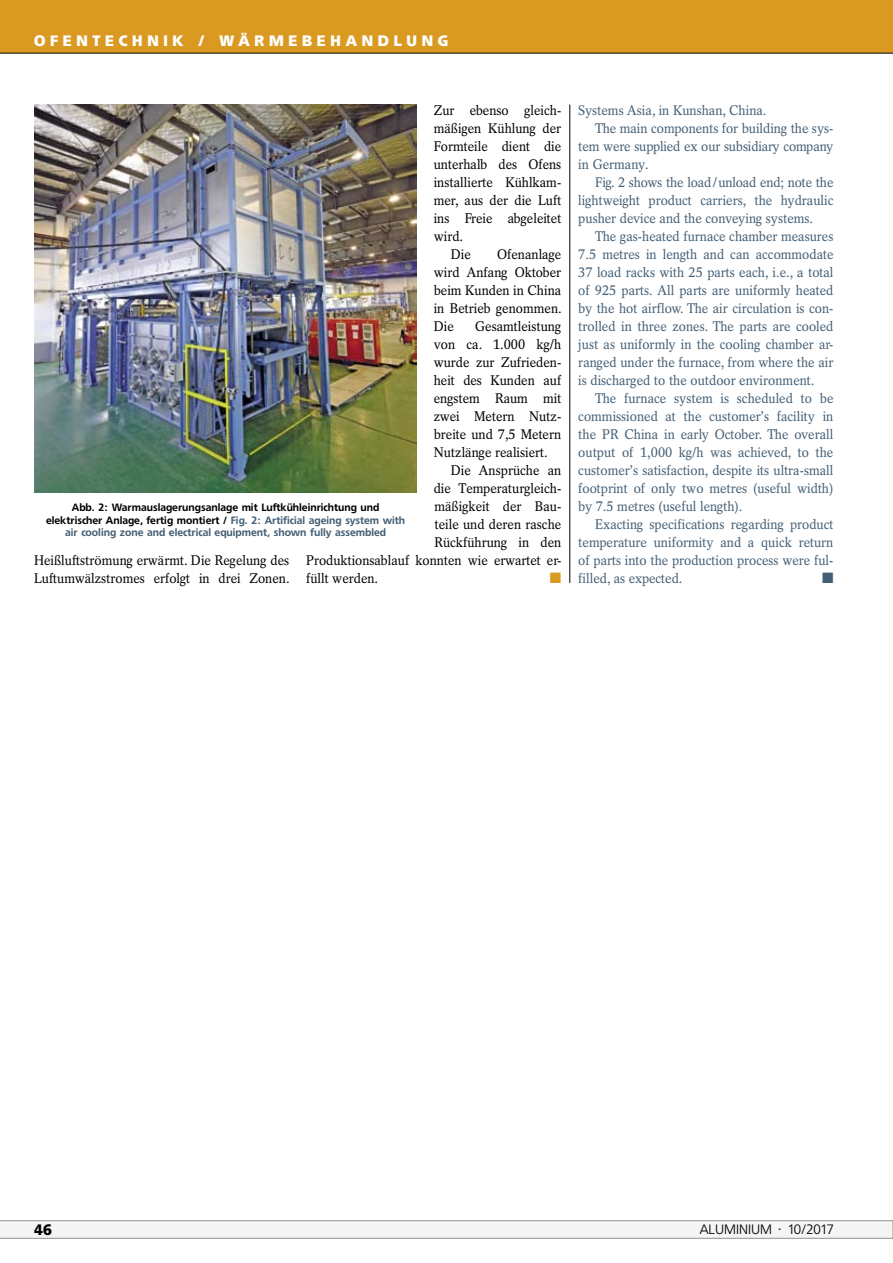
<style>
.page{position:relative;width:893px;height:1263px;background:#fff}
.page>*{position:absolute;margin:0;border:0;box-sizing:border-box;transform-origin:0 0}
.t1{font:700 15px "Freeborn SB";letter-spacing:.315em;color:#fff}
.t2{font:700 15px "Freeborn SB";color:#000}
.t3{font:15px "Zapf Dingbats";color:#da9a22}
.t4{font:15px "Zapf Dingbats";color:#445f75}
.t5{font:13.8px "Rotation LT Std";color:#445f75;scale:.93 1}
.t6{font:13.8px/18px "Rotation LT Std";color:#000;scale:.93 1}
.t7{font:300 13.5px "Freeborn SB";color:#000}
.t8{font:500 10.5px/12.8px "Freeborn SB";color:#445f75;text-align:center}
.s1{color:#000}
</style>
<div class="page">
<div style="left:0;top:0;width:893px;height:53px;background:#da9a22"></div>
<hr style="left:0;top:53px;width:893px;height:1px;background:#000">
<svg style="left:0;top:1220px;width:893px;height:18px"></svg>
<hr style="left:569px;top:105px;width:1px;height:478px;background:#000">
<img style="left:34px;top:105px;width:383px;height:388px">
<p class="t1" style="left:34px;top:32px;width:416px">OFENTECHNIK / WÄRMEBEHANDLUNG</p>
<p class="t6" style="left:434px;top:101px;width:139px">Zur ebenso gleich-</p>
<p class="t6" style="left:434px;top:119px;width:139px">mäßigen Kühlung der</p>
<p class="t6" style="left:434px;top:137px;width:139px">Formteile dient die</p>
<p class="t6" style="left:434px;top:155px;width:139px">unterhalb des Ofens</p>
<p class="t6" style="left:434px;top:173px;width:139px">installierte Kühlkam-</p>
<p class="t6" style="left:434px;top:191px;width:139px">mer, aus der die Luft</p>
<p class="t6" style="left:434px;top:209px;width:139px">ins Freie abgeleitet</p>
<p class="t6" style="left:434px;top:227px;width:33px">wird.</p>
<p class="t6" style="left:451px;top:245px;width:23px">Die</p>
<p class="t5" style="left:578px;top:102px;width:204px">Systems Asia, in Kunshan, China.</p>
<p class="t5" style="left:595px;top:120px;width:258px">The main components for building the sys-</p>
<p class="t5" style="left:578px;top:138px;width:276px">tem were supplied ex our subsidiary company</p>
<p class="t5" style="left:578px;top:156px;width:77px">in Germany.</p>
<p class="t5" style="left:595px;top:174px;width:258px">Fig. 2 shows the load/unload end; note the</p>
<p class="t5" style="left:578px;top:192px;width:276px">lightweight product carriers, the hydraulic</p>
<p class="t5" style="left:578px;top:210px;width:254px">pusher device and the conveying systems.</p>
<p class="t5" style="left:595px;top:228px;width:258px">The gas-heated furnace chamber measures</p>
<p class="t5" style="left:578px;top:246px;width:276px">7.5 metres in length and can accommodate</p>
<p class="t5" style="left:578px;top:264px;width:276px">37 load racks with 25 parts each, i.e., a total</p>
<p class="t5" style="left:578px;top:282px;width:276px">of 925 parts. All parts are uniformly heated</p>
<p class="t5" style="left:578px;top:300px;width:276px">by the hot airflow. The air circulation is con-</p>
<p class="t5" style="left:578px;top:318px;width:276px">trolled in three zones. The parts are cooled</p>
<p class="t5" style="left:578px;top:336px;width:276px">just as uniformly in the cooling chamber ar-</p>
<p class="t5" style="left:578px;top:354px;width:276px">ranged under the furnace, from where the air</p>
<p class="t5" style="left:578px;top:372px;width:255px">is discharged to the outdoor environment.</p>
<p class="t5" style="left:595px;top:390px;width:258px">The furnace system is scheduled to be</p>
<p class="t5" style="left:578px;top:408px;width:276px">commissioned at the customer’s facility in</p>
<p class="t5" style="left:578px;top:426px;width:276px">the PR China in early October. The overall</p>
<p class="t5" style="left:578px;top:444px;width:276px">output of 1,000 kg/h was achieved, to the</p>
<p class="t5" style="left:578px;top:462px;width:276px">customer’s satisfaction, despite its ultra-small</p>
<p class="t5" style="left:578px;top:480px;width:276px">footprint of only two metres (useful width)</p>
<p class="t5" style="left:578px;top:498px;width:178px">by 7.5 metres (useful length).</p>
<p class="t5" style="left:595px;top:516px;width:258px">Exacting specifications regarding product</p>
<p class="t5" style="left:578px;top:534px;width:276px">temperature uniformity and a quick return</p>
<p class="t5" style="left:578px;top:552px;width:276px">of parts into the production process were ful-</p>
<p class="t5" style="left:578px;top:570px;width:113px">filled, as expected.</p>
<p class="t6" style="left:434px;top:245px;width:139px;text-align:justify;text-indent:63px">Ofenanlage wird Anfang Oktober beim Kunden in China in Betrieb genommen.<br>Die</p>
<p class="t6" style="left:475px;top:317px;width:94px">Gesamtleistung</p>
<p class="t6" style="left:434px;top:335px;width:139px">von ca. 1.000 kg/h</p>
<p class="t6" style="left:434px;top:353px;width:139px">wurde zur Zufrieden-</p>
<p class="t6" style="left:434px;top:371px;width:139px">heit des Kunden auf</p>
<p class="t6" style="left:434px;top:389px;width:139px">engstem Raum mit</p>
<p class="t6" style="left:434px;top:407px;width:139px">zwei Metern Nutz-</p>
<p class="t6" style="left:434px;top:425px;width:139px">breite und 7,5 Metern</p>
<p class="t6" style="left:434px;top:443px;width:124px">Nutzlänge realisiert.</p>
<p class="t6" style="left:451px;top:461px;width:120px">Die Ansprüche an</p>
<p class="t6" style="left:434px;top:479px;width:139px">die Temperaturgleich-</p>
<p class="t6" style="left:434px;top:497px;width:138px">mäßigkeit der Bau-</p>
<p class="t6" style="left:434px;top:515px;width:138px">teile und deren rasche</p>
<p class="t6" style="left:434px;top:533px;width:138px">Rückführung in den</p>
<p class="t6" style="left:306px;top:551px;width:276px">Produktionsablauf konnten wie erwartet er-</p>
<p class="t6" style="left:306px;top:569px;width:79px">füllt werden.</p>
<p class="t8" style="left:46px;top:501px;width:361px"><span class="s1">Abb. 2: Warmauslagerungsanlage mit Luftkühleinrichtung und elektrischer Anlage, fertig montiert /</span> Fig. 2: Artificial ageing system with air cooling zone and electrical equipment, shown fully assembled</p>
<p class="t6" style="left:34px;top:551px;width:276px">Heißluftströmung erwärmt. Die Regelung des<br>Luft-umwälzstromes erfolgt in drei Zonen.</p>
<p class="t3" style="left:550px;top:571px;width:13px">■</p>
<p class="t4" style="left:822px;top:571px;width:13px">■</p>
<p class="t2" style="left:34px;top:1221px;width:19px">46</p>
<p class="t7" style="left:700px;top:1222px;width:135px">ALUMINIUM · 10/2017</p>
</div>
